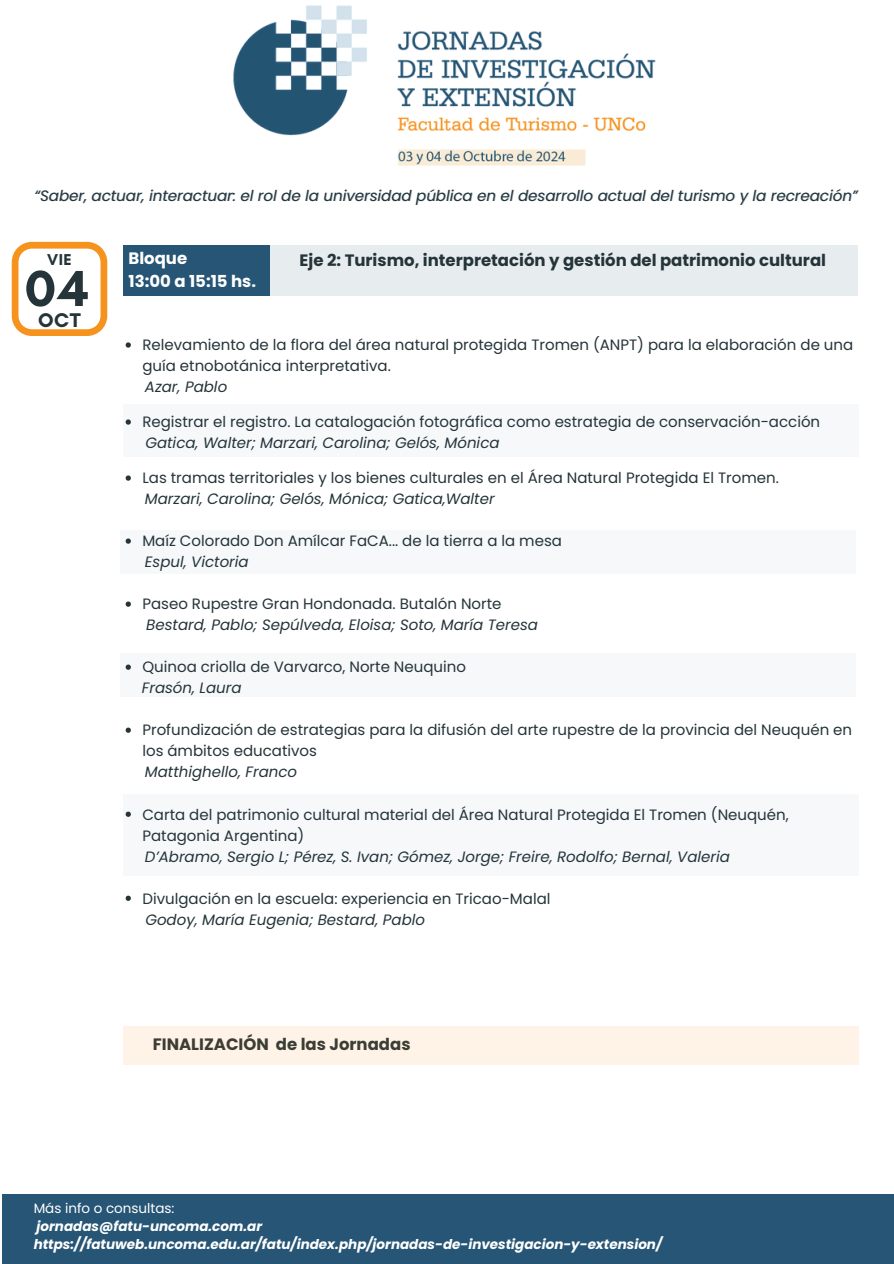
<style>
.page{position:relative;width:894px;height:1264px;background:#fff}
.page>*{position:absolute;margin:0;border:0;box-sizing:border-box;transform-origin:0 0}
.t1{font:700 51.6px "Glacial Indifference";color:#253439}
.t2{font:700 20.25px "Glacial Indifference";color:#253439}
.t3{font:700 16.5px "Poppins";color:#253439}
.t4{font:700 16.5px/22.5px "Poppins";color:#fff}
.t5{font:700 16.05px "Glacial Indifference";color:#253439}
.t6{font:15px/21px "Poppins";color:#253439}
.t7{font:italic 15px "Poppins";color:#253439}
.t8{font:italic 700 13.5px "Poppins";color:#fff}
.t9{font:13.5px "Poppins";color:#fff}
</style>
<div class="page">
<div style="left:123px;top:245px;width:147px;height:51px;background:#275575"></div>
<img style="left:233px;top:5px;width:423px;height:161px">
<div style="left:3px;top:1193px;width:890px;height:70px;background:#275575"></div>
<svg style="left:126px;top:342px;width:5px;height:5px"></svg>
<svg style="left:126px;top:475px;width:5px;height:5px"></svg>
<svg style="left:126px;top:601px;width:5px;height:5px"></svg>
<svg style="left:126px;top:727px;width:5px;height:5px"></svg>
<svg style="left:126px;top:895px;width:5px;height:5px"></svg>
<div style="left:249px;top:245px;width:609px;height:51px;background:#e7ecef"></div>
<div style="left:123px;top:404px;width:735px;height:53px;background:#f6f8f9"></div>
<div style="left:120px;top:530px;width:735px;height:43px;background:#f6f8f9"></div>
<div style="left:123px;top:1026px;width:735px;height:38px;background:#fef3e6"></div>
<svg style="left:12px;top:242px;width:95px;height:94px"></svg>
<div style="left:123px;top:794px;width:735px;height:82px;background:#f6f8f9"></div>
<div style="left:120px;top:653px;width:735px;height:43px;background:#f6f8f9"></div>
<h4 class="t7" style="left:34px;top:185px;width:824px">“Saber, actuar, interactuar: el rol de la universidad pública en el desarrollo actual del turismo y la recreación”</h4>
<p class="t5" style="left:47px;top:249px;width:26px">VIE</p>
<p class="t1" style="left:24px;top:257px;width:66px">04</p>
<p class="t2" style="left:38px;top:307px;width:44px">OCT</p>
<h1 class="t4" style="left:128px;top:247px;width:129px">Bloque<br>13:00 a 15:15 hs.</h1>
<p class="t3" style="left:299px;top:248px;width:527px">Eje 2: Turismo, interpretación y gestión del patrimonio cultural</p>
<h3 class="t6" style="left:142px;top:334px;width:712px">Relevamiento de la flora del área natural protegida Tromen (ANPT) para la elaboración de una guía etnobotánica interpretativa.</h3>
<h3 class="t7" style="left:145px;top:376px;width:84px">Azar, Pablo</h3>
<p class="t6" style="left:142px;top:411px;width:679px">Registrar el registro. La catalogación fotográfica como estrategia de conservación-acción</p>
<h4 class="t7" style="left:145px;top:432px;width:355px">Gatica, Walter; Marzari, Carolina; Gelós, Mónica</h4>
<p class="t6" style="left:142px;top:467px;width:637px">Las tramas territoriales y los bienes culturales en el Área Natural Protegida El Tromen.</p>
<h4 class="t7" style="left:145px;top:488px;width:351px">Marzari, Carolina; Gelós, Mónica; Gatica,Walter</h4>
<p class="t6" style="left:142px;top:530px;width:421px">Maíz Colorado Don Amílcar FaCA... de la tierra a la mesa</p>
<h4 class="t7" style="left:145px;top:551px;width:105px">Espul, Victoria</h4>
<p class="t6" style="left:142px;top:593px;width:360px">Paseo Rupestre Gran Hondonada. Butalón Norte</p>
<h4 class="t7" style="left:146px;top:614px;width:393px">Bestard, Pablo; Sepúlveda, Eloisa; Soto, María Teresa</h4>
<p class="t6" style="left:142px;top:656px;width:325px">Quinoa criolla de Varvarco, Norte Neuquino</p>
<h4 class="t7" style="left:142px;top:677px;width:101px">Frasón, Laura</h4>
<p class="t6" style="left:142px;top:719px;width:711px">Profundización de estrategias para la difusión del arte rupestre de la provincia del Neuquén en los ámbitos educativos</p>
<h4 class="t7" style="left:145px;top:761px;width:154px">Matthighello, Franco</h4>
<p class="t6" style="left:142px;top:803px;width:647px">Carta del patrimonio cultural material del Área Natural Protegida El Tromen (Neuquén,<br>Patagonia Argentina)</p>
<h4 class="t7" style="left:145px;top:845px;width:586px">D’Abramo, Sergio L; Pérez, S. Ivan; Gómez, Jorge; Freire, Rodolfo; Bernal, Valeria</h4>
<p class="t6" style="left:142px;top:887px;width:409px">Divulgación en la escuela: experiencia en Tricao-Malal</p>
<h4 class="t7" style="left:145px;top:908px;width:281px">Godoy, María Eugenia; Bestard, Pablo</h4>
<p class="t3" style="left:153px;top:1032px;width:259px">FINALIZACIÓN de las Jornadas</p>
<h4 class="t9" style="left:34px;top:1198px;width:142px">Más info o consultas:</h4>
<h2 class="t8" style="left:37px;top:1216px;width:227px">jornadas@fatu-uncoma.com.ar</h2>
<p class="t8" style="left:34px;top:1234px;width:629px">https://fatuweb.uncoma.edu.ar/fatu/index.php/jornadas-de-investigacion-y-extension/</p>
</div>
